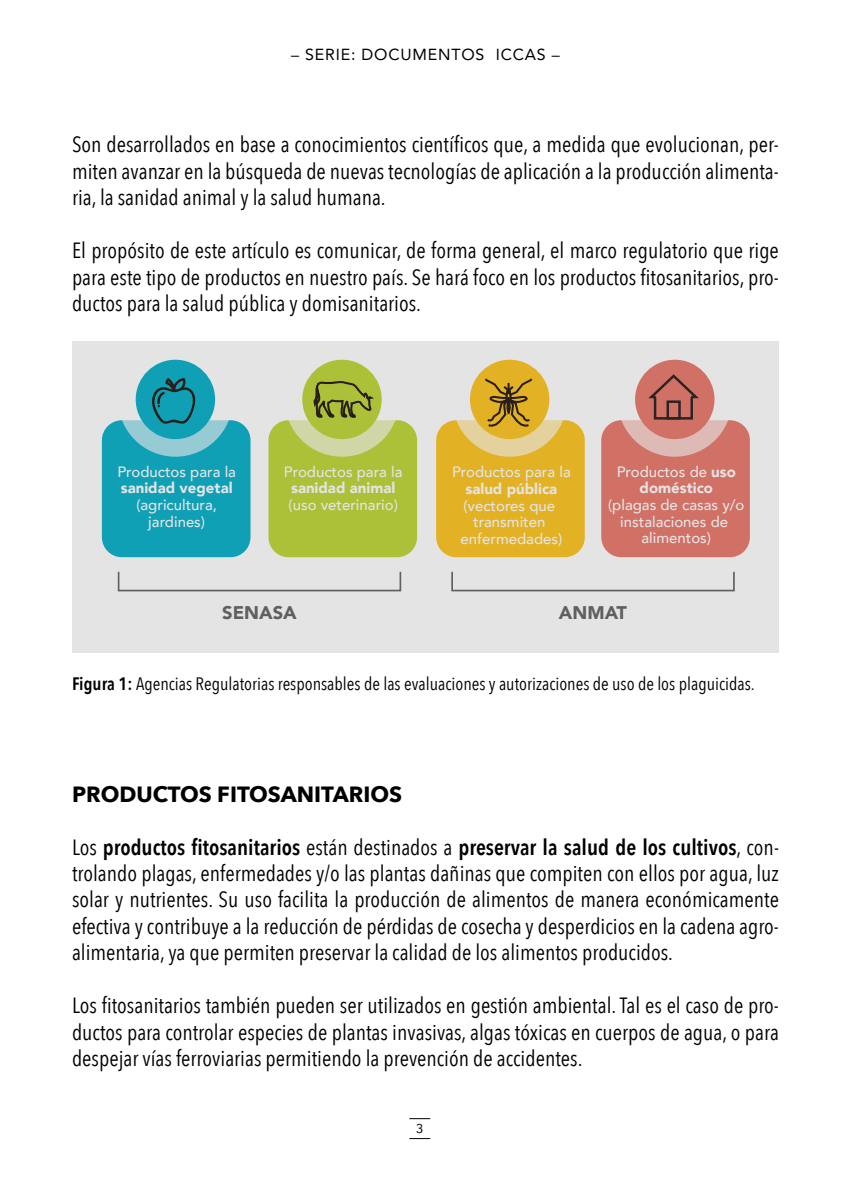
<style>
.page{position:relative;width:851px;height:1191px;background:#fff}
.page>*{position:absolute;margin:0;border:0;box-sizing:border-box;transform-origin:0 0}
.t1{font:22px/26.4px "Avenir Next Condensed";color:#000;text-align:justify}
.t2{font:700 22px "Avenir Next";color:#000}
.t3{font:900 18.2px "Avenir";color:#606060}
.t4{font:18px "Avenir Next Condensed";color:#000}
.t5{font:16px "Avenir";letter-spacing:.05em;color:#000}
.t6{font:500 15px/16.6px "Avenir";color:#fff;text-align:center}
.t7{font:900 15px/16.6px "Avenir";color:#fff;text-align:center}
.t8{font:12.8px "Avenir";color:#000}
.s1{font-weight:500}
.s2{font-weight:600}
</style>
<div class="page">
<svg style="left:409px;top:1118px;width:21px;height:1px"></svg>
<svg style="left:409px;top:1138px;width:21px;height:1px"></svg>
<svg style="left:72px;top:342px;width:706px;height:311px;background:#c4c6aa"></svg>
<p class="t5" style="left:291px;top:41px;width:270px">– SERIE: DOCUMENTOS ICCAS –</p>
<p class="t1" style="left:72px;top:130px;width:708px">Son desarrollados en base a conocimientos científicos que, a medida que evolucionan, per&shy;miten avanzar en la búsqueda de nuevas tecnologías de aplicación a la producción alimenta&shy;ria, la sanidad animal y la salud humana.</p>
<p class="t1" style="left:72px;top:236px;width:708px">El propósito de este artículo es comunicar, de forma general, el marco regulatorio que rige para este tipo de productos en nuestro país. Se hará foco en los productos fitosanitarios, pro&shy;ductos para la salud pública y domisanitarios.</p>
<p class="t6" style="left:117px;top:462px;width:120px">Productos para la</p>
<p class="t7" style="left:121px;top:479px;width:113px">sanidad vegetal</p>
<p class="t6" style="left:136px;top:495px;width:82px">(agricultura, jardines)</p>
<p class="t6" style="left:284px;top:462px;width:120px">Productos para la</p>
<p class="t7" style="left:291px;top:479px;width:106px">sanidad animal</p>
<p class="t6" style="left:288px;top:495px;width:111px">(uso veterinario)</p>
<p class="t6" style="left:452px;top:463px;width:120px">Productos para la</p>
<p class="t7" style="left:465px;top:480px;width:93px">salud pública</p>
<p class="t6" style="left:460px;top:496px;width:103px">(vectores que transmiten enfermedades)</p>
<p class="t7" style="left:616px;top:463px;width:121px"><span class="s1">Productos de</span> uso doméstico</p>
<p class="t6" style="left:608px;top:495px;width:138px">(plagas de casas y/o instalaciones de alimentos)</p>
<p class="t3" style="left:222px;top:597px;width:76px">SENASA</p>
<p class="t3" style="left:559px;top:597px;width:70px">ANMAT</p>
<p class="t4" style="left:72px;top:668px;width:684px"><span class="s2">Figura 1:</span> Agencias Regulatorias responsables de las evaluaciones y autorizaciones de uso de los plaguicidas.</p>
<p class="t2" style="left:72px;top:775px;width:331px">PRODUCTOS FITOSANITARIOS</p>
<p class="t1" style="left:72px;top:832px;width:708px">Los <span class="s2">productos fitosanitarios</span> están destinados a <span class="s2">preservar la salud de los cultivos</span>, con&shy;trolando plagas, enfermedades y/o las plantas dañinas que compiten con ellos por agua, luz solar y nutrientes. Su uso facilita la producción de alimentos de manera económicamente efectiva y contribuye a la reducción de pérdidas de cosecha y desperdicios en la cadena agro&shy;alimentaria, ya que permiten preservar la calidad de los alimentos producidos.</p>
<p class="t1" style="left:72px;top:991px;width:708px">Los fitosanitarios también pueden ser utilizados en gestión ambiental. Tal es el caso de pro&shy;ductos para controlar especies de plantas invasivas, algas tóxicas en cuerpos de agua, o para despejar vías ferroviarias permitiendo la prevención de accidentes.</p>
<p class="t8" style="left:416px;top:1118px;width:9px">3</p>
</div>
